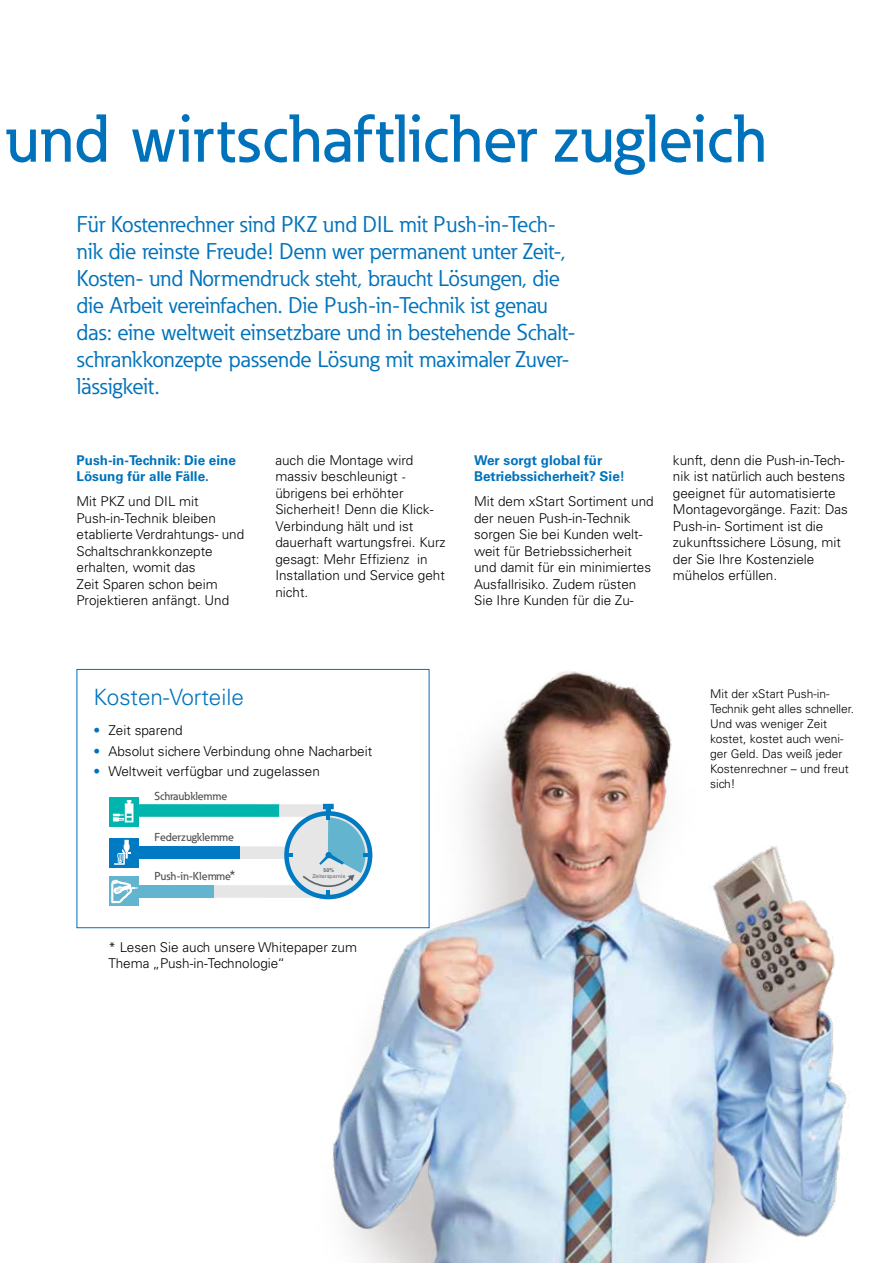
<style>
.page{position:relative;width:893px;height:1263px;background:#fff}
.page>*{position:absolute;margin:0;border:0;box-sizing:border-box;transform-origin:0 0}
.t1{font:500 66.75px "Eaton";letter-spacing:.01em;color:#0072bb}
.t2{font:22.5px/27px "Eaton";color:#0072bb}
.t3{font:300 22.5px "Univers LT Std";color:#0072bb}
.t4{font:500 15px "Eaton";color:#4d4d4d}
.t5{font:300 13.5px/16.5px "Univers LT Std";color:#000}
.t6{font:700 13.5px/16.5px "Univers LT Std";color:#0072bb}
.t7{font:300 12px/15px "Univers LT Std";color:#000}
.t8{font:500 11.4px "Eaton";color:#4d4d4d}
.t9{font:5.25px "Univers LT Std";color:#5c6670}
.t10{font:700 5.25px "Univers LT Std";color:#5c6670}
.s1{font-family:"Minion Pro";font-weight:400}
.s2{color:#0072bb}
</style>
<div class="page">
<img style="left:76px;top:668px;width:773px;height:595px">
<div style="left:135px;top:804px;width:194px;height:13px;background:#e6e6e6"></div>
<div style="left:135px;top:846px;width:159px;height:13px;background:#e6e6e6"></div>
<div style="left:135px;top:885px;width:194px;height:13px;background:#e6e6e6"></div>
<div style="left:136px;top:804px;width:143px;height:13px;background:#00b5ad"></div>
<div style="left:136px;top:846px;width:104px;height:13px;background:#007ac2"></div>
<div style="left:136px;top:885px;width:78px;height:13px;background:#63b5cf"></div>
<div style="left:109px;top:876px;width:29px;height:30px;background:#63b5cf"></div>
<svg style="left:111px;top:880px;width:27px;height:23px"></svg>
<div style="left:109px;top:797px;width:29px;height:30px;background:#00b5ad"></div>
<svg style="left:113px;top:800px;width:20px;height:22px"></svg>
<div style="left:109px;top:838px;width:29px;height:29px;background:#007ac2"></div>
<svg style="left:114px;top:840px;width:17px;height:25px"></svg>
<svg style="left:287px;top:813px;width:83px;height:84px"></svg>
<div style="left:284px;top:811px;width:88px;height:88px;border:5px solid #007ac2;border-radius:50%"></div>
<svg style="left:286px;top:853px;width:7px;height:4px"></svg>
<svg style="left:302px;top:804px;width:69px;height:94px"></svg>
<h1 class="t1" style="left:5px;top:98px;width:763px">und wirtschaftlicher zugleich</h1>
<p class="t2" style="left:77px;top:211px;width:500px">Für Kostenrechner sind PKZ und DIL mit Push-in-Tech&shy;nik die reinste Freude! Denn wer permanent unter Zeit-, Kosten- und Normendruck steht, braucht Lösungen, die die Arbeit vereinfachen. Die Push-in-Technik ist genau das: eine weltweit einsetzbare und in bestehende Schalt&shy;schrankkonzepte passende Lösung mit maximaler Zuver&shy;lässigkeit.</p>
<p class="t6" style="left:77px;top:452px;width:161px">Push-in-Technik: Die eine<br>Lösung für alle Fälle.</p>
<p class="t5" style="left:77px;top:493px;width:169px">Mit PKZ und DIL mit<br>Push-in-Technik bleiben etablierte Verdrahtungs- und<br>Schaltschrankkonzepte erhalten, womit das<br>Zeit Sparen schon beim<br>Projektieren anfängt. Und</p>
<p class="t5" style="left:275px;top:452px;width:172px">auch die Montage wird massiv beschleunigt <span class="s1">- </span>übrigens bei erhöhter<br>Sicherheit! Denn die Klick-<br>Verbindung hält und ist dauerhaft wartungsfrei. Kurz gesagt: Mehr Effizienz in<br>Installation und Service geht nicht.</p>
<p class="t6" style="left:474px;top:452px;width:152px">Wer sorgt global für<br>Betriebssicherheit? Sie!</p>
<p class="t5" style="left:474px;top:493px;width:181px">Mit dem xStart Sortiment und der neuen Push-in-Technik sorgen Sie bei Kunden welt&shy;weit für Betriebssicherheit und damit für ein minimiertes<br>Ausfallrisiko. Zudem rüsten<br>Sie Ihre Kunden für die Zu-</p>
<p class="t5" style="left:673px;top:452px;width:177px">kunft, denn die Push-in-Tech&shy;nik ist natürlich auch bestens geeignet für automatisierte<br>Montagevorgänge. Fazit: Das<br>Push-in- Sortiment ist die zukunftssichere Lösung, mit der Sie Ihre Kostenziele mühelos erfüllen.</p>
<h2 class="t3" style="left:94px;top:684px;width:152px">Kosten-Vorteile</h2>
<p class="t5" style="left:94px;top:722px;width:91px"><span class="s2">•</span> Zeit sparend</p>
<p class="t5" style="left:94px;top:742px;width:280px"><span class="s2">•</span> Absolut sichere Verbindung ohne Nacharbeit</p>
<p class="t5" style="left:94px;top:763px;width:228px"><span class="s2">•</span> Weltweit verfügbar und zugelassen</p>
<p class="t8" style="left:154px;top:789px;width:74px">Schraubklemme</p>
<p class="t8" style="left:154px;top:830px;width:81px">Federzugklemme</p>
<p class="t8" style="left:154px;top:869px;width:78px">Push-in-Klemme</p>
<p class="t4" style="left:230px;top:866px;width:8px">*</p>
<p class="t10" style="left:324px;top:867px;width:12px">50%</p>
<p class="t9" style="left:312px;top:873px;width:34px">Zeitersparnis</p>
<p class="t5" style="left:108px;top:939px;width:250px">* Lesen Sie auch unsere Whitepaper zum<br>Thema „Push-in-Technologie“</p>
<p class="t7" style="left:710px;top:686px;width:145px">Mit der xStart Push-in-<br>Technik geht alles schneller.<br>Und was weniger Zeit kostet, kostet auch weni&shy;ger Geld. Das weiß jeder<br>Kostenrechner – und freut sich!</p>
</div>
